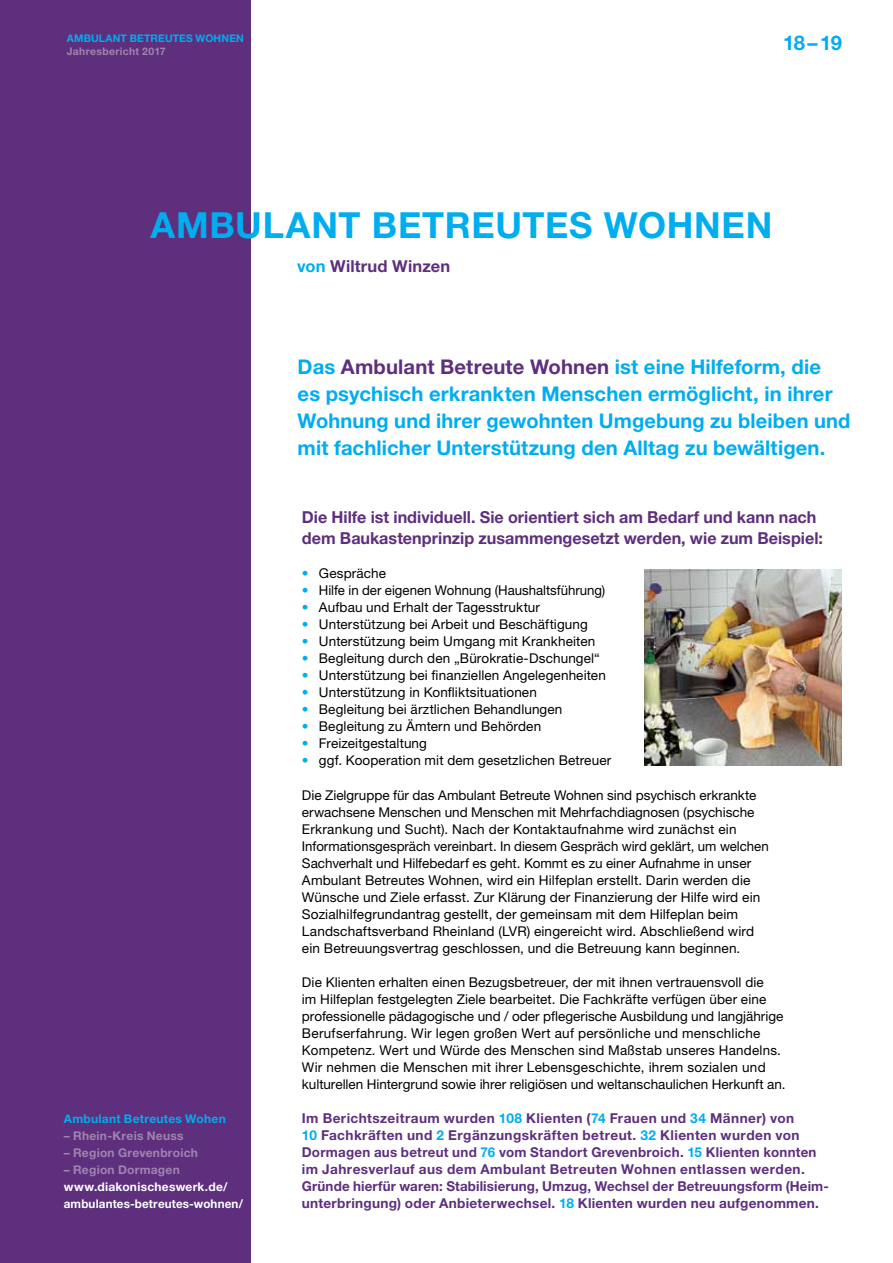
<style>
.page{position:relative;width:893px;height:1263px;background:#fff}
.page>*{position:absolute;margin:0;border:0;box-sizing:border-box;transform-origin:0 0}
.t1{font:700 36px "Helvetica Neue";color:#00adef}
.t2{font:700 20.25px/27px "Helvetica Neue";letter-spacing:.005em;color:#00adef}
.t3{font:700 16.5px/21.5px "Helvetica Neue";color:#5e2f7d}
.t4{font:700 13.65px/17px "Helvetica Neue";letter-spacing:.02em;color:#5e2f7d}
.t5{font:13.5px/17px "Helvetica Neue";letter-spacing:.01em;color:#000}
.t6{font:700 12px/17.1px "Helvetica Neue";letter-spacing:.015em;color:#fff}
.t7{font:700 12px "Helvetica Neue";letter-spacing:.02em;color:#9f85af}
.t8{font:700 12px "Helvetica Neue";letter-spacing:.025em;color:#00adef}
.t9{font:700 10.5px "Helvetica Neue";color:#00adef}
.t10{font:700 10.5px "Helvetica Neue";letter-spacing:.03em;color:#9f85af}
.s1{color:#00adef}
.s2{color:#5e2f7d}
</style>
<div class="page">
<div style="left:0;top:0;width:251px;height:1263px;background:#5e2f7d"></div>
<img style="left:644px;top:570px;width:198px;height:195px">
<p class="t9" style="left:67px;top:32px;width:16px">Ambulant</p>
<p class="t9" style="left:130px;top:32px;width:16px">Betreutes</p>
<p class="t9" style="left:196px;top:32px;width:19px">Wohnen</p>
<p class="t10" style="left:67px;top:45px;width:100px">Jahresbericht 2017</p>
<h2 class="t2" style="left:783px;top:29px;width:60px">18–19</h2>
<h1 class="t1" style="left:151px;top:203px;width:53px">Ambulant</h1>
<h1 class="t1" style="left:372px;top:203px;width:51px">Betreutes</h1>
<h1 class="t1" style="left:604px;top:203px;width:62px">Wohnen</h1>
<p class="t3" style="left:297px;top:255px;width:155px"><span class="s1">von</span> Wiltrud Winzen</p>
<p class="t8" style="left:64px;top:1111px;width:164px">Ambulant Betreutes Wohen</p>
<p class="t7" style="left:64px;top:1128px;width:121px">– Rhein-Kreis Neuss</p>
<p class="t7" style="left:64px;top:1145px;width:136px">– Region Grevenbroich</p>
<p class="t7" style="left:64px;top:1162px;width:118px">– Region Dormagen</p>
<p class="t6" style="left:64px;top:1177px;width:181px">www.diakonischeswerk.de/ ambulantes-betreutes-wohnen/</p>
<h2 class="t2" style="left:298px;top:353px;width:554px">Das <span class="s2">Ambulant Betreute Wohnen</span> ist eine Hilfeform, die<br>es psychisch erkrankten Menschen ermöglicht, in ihrer Wohnung und ihrer gewohnten Umgebung zu bleiben und mit fachlicher Unterstützung den Alltag zu bewältigen.</h2>
<p class="t3" style="left:302px;top:506px;width:523px">Die Hilfe ist individuell. Sie orientiert sich am Bedarf und kann nach dem Baukastenprinzip zusammengesetzt werden, wie zum Beispiel:</p>
<p class="t5" style="left:302px;top:565px;width:86px"><span class="s1">•</span> Gespräche</p>
<p class="t5" style="left:302px;top:582px;width:305px"><span class="s1">•</span> Hilfe in der eigenen Wohnung (Haushaltsführung)</p>
<p class="t5" style="left:302px;top:599px;width:240px"><span class="s1">•</span> Aufbau und Erhalt der Tagesstruktur</p>
<p class="t5" style="left:302px;top:616px;width:287px"><span class="s1">•</span> Unterstützung bei Arbeit und Beschäftigung</p>
<p class="t5" style="left:302px;top:633px;width:295px"><span class="s1">•</span> Unterstützung beim Umgang mit Krankheiten</p>
<p class="t5" style="left:302px;top:650px;width:300px"><span class="s1">•</span> Begleitung durch den „Bürokratie-Dschungel“</p>
<p class="t5" style="left:302px;top:667px;width:305px"><span class="s1">•</span> Unterstützung bei finanziellen Angelegenheiten</p>
<p class="t5" style="left:302px;top:684px;width:236px"><span class="s1">•</span> Unterstützung in Konfliktsituationen</p>
<p class="t5" style="left:302px;top:701px;width:262px"><span class="s1">•</span> Begleitung bei ärztlichen Behandlungen</p>
<p class="t5" style="left:302px;top:718px;width:241px"><span class="s1">•</span> Begleitung zu Ämtern und Behörden</p>
<p class="t5" style="left:302px;top:735px;width:127px"><span class="s1">•</span> Freizeitgestaltung</p>
<p class="t5" style="left:302px;top:752px;width:311px"><span class="s1">•</span> ggf. Kooperation mit dem gesetzlichen Betreuer</p>
<p class="t5" style="left:302px;top:786px;width:468px">Die Zielgruppe für das Ambulant Betreute Wohnen sind psychisch erkrankte erwachsene Menschen und Menschen mit Mehrfachdiagnosen (psychische Erkrankung und Sucht). Nach der Kontaktaufnahme wird zunächst ein Informationsgespräch vereinbart. In diesem Gespräch wird geklärt, um welchen Sachverhalt und Hilfebedarf es geht. Kommt es zu einer Aufnahme in unser Ambulant Betreutes Wohnen, wird ein Hilfeplan erstellt. Darin werden die Wünsche und Ziele erfasst. Zur Klärung der Finanzierung der Hilfe wird ein Sozialhilfegrundantrag gestellt, der gemeinsam mit dem Hilfeplan beim Landschaftsverband Rheinland (LVR) eingereicht wird. Abschließend wird ein Betreuungsvertrag geschlossen, und die Betreuung kann beginnen.</p>
<p class="t5" style="left:302px;top:973px;width:485px">Die Klienten erhalten einen Bezugsbetreuer, der mit ihnen vertrauensvoll die<br>im Hilfeplan festgelegten Ziele bearbeitet. Die Fachkräfte verfügen über eine professionelle pädagogische und / oder pflegerische Ausbildung und langjährige Berufserfahrung. Wir legen großen Wert auf persönliche und menschliche Kompetenz. Wert und Würde des Menschen sind Maßstab unseres Handelns.<br>Wir nehmen die Menschen mit ihrer Lebensgeschichte, ihrem sozialen und kulturellen Hintergrund sowie ihrer religiösen und weltanschaulichen Herkunft an.</p>
<p class="t4" style="left:302px;top:1109px;width:527px">Im Berichtszeitraum wurden <span class="s1">108</span> Klienten (<span class="s1">74</span> Frauen und <span class="s1">34</span> Männer) von<br><span class="s1">10</span> Fachkräften und <span class="s1">2</span> Ergänzungskräften betreut. <span class="s1">32</span> Klienten wurden von Dormagen aus betreut und <span class="s1">76</span> vom Standort Grevenbroich. <span class="s1">15</span> Klienten konnten im Jahresverlauf aus dem Ambulant Betreuten Wohnen entlassen werden.<br>Gründe hierfür waren: Stabilisierung, Umzug, Wechsel der Betreuungsform (Heim&shy;unterbringung) oder Anbieterwechsel. <span class="s1">18</span> Klienten wurden neu aufgenommen.</p>
</div>
